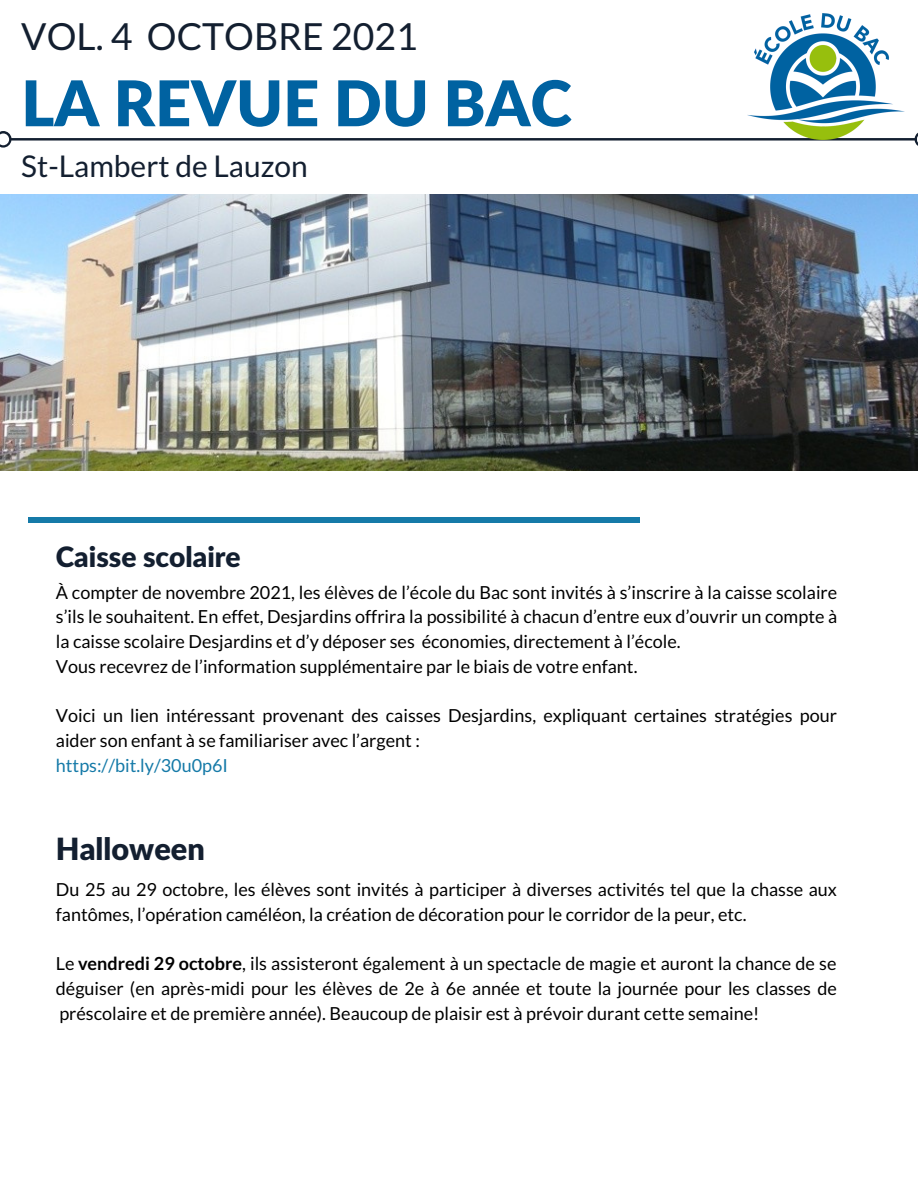
<style>
.page{position:relative;width:918px;height:1188px;background:#fff}
.page>*{position:absolute;margin:0;border:0;box-sizing:border-box;transform-origin:0 0}
.t1{font:900 63px "Lato Latin";color:#0062a1}
.t2{font:37.35px "Lato";color:#131f30}
.t3{font:900 30.6px "Lato Latin";color:#131f30}
.t4{font:30px "Lato";color:#131f30}
.t5{font:900 28.05px "Lato Latin";color:#131f30}
.t6{font:18px/24.8px "Lato";color:#000}
.t7{font:18px "Lato";color:#157aa8}
.s1{font-weight:700}
</style>
<div class="page">
<svg style="left:0;top:131px;width:918px;height:17px"></svg>
<img style="left:0;top:195px;width:918px;height:275px">
<div style="left:28px;top:517px;width:612px;height:5px;background:#157aa8"></div>
<img style="left:747px;top:13px;width:158px;height:126px">
<p class="t2" style="left:21px;top:13px;width:398px">VOL. 4 OCTOBRE 2021</p>
<p class="t1" style="left:21px;top:76px;width:552px">LA REVUE DU BAC</p>
<p class="t4" style="left:21px;top:148px;width:288px">St-Lambert de Lauzon</p>
<p class="t5" style="left:56px;top:544px;width:186px">Caisse scolaire</p>
<p class="t6" style="left:56px;top:579px;width:783px;text-align:justify">À compter de novembre 2021, les élèves de l’école du Bac sont invités à s’inscrire à la caisse scolaire s’ils le souhaitent. En effet, Desjardins offrira la possibilité à chacun d’entre eux d’ouvrir un compte à la caisse scolaire Desjardins et d’y déposer ses économies, directement à l’école.</p>
<p class="t6" style="left:56px;top:653px;width:583px">Vous recevrez de l’information supplémentaire par le biais de votre enfant.</p>
<p class="t6" style="left:56px;top:703px;width:783px">Voici un lien intéressant provenant des caisses Desjardins, expliquant certaines stratégies pour aider son enfant à se familiariser avec l’argent :</p>
<p class="t7" style="left:56px;top:754px;width:174px">https://bit.ly/30u0p6I</p>
<p class="t3" style="left:56px;top:836px;width:151px">Halloween</p>
<p class="t6" style="left:56px;top:877px;width:783px">Du 25 au 29 octobre, les élèves sont invités à participer à diverses activités tel que la chasse aux fantômes, l’opération caméléon, la création de décoration pour le corridor de la peur, etc.</p>
<p class="t6" style="left:56px;top:951px;width:782px;text-align:justify">Le <span class="s1">vendredi 29 octobre</span>, ils assisteront également à un spectacle de magie et auront la chance de se déguiser (en après-midi pour les élèves de 2e à 6e année et toute la journée pour les classes de préscolaire et de première année). Beaucoup de plaisir est à prévoir durant cette semaine!</p>
</div>
